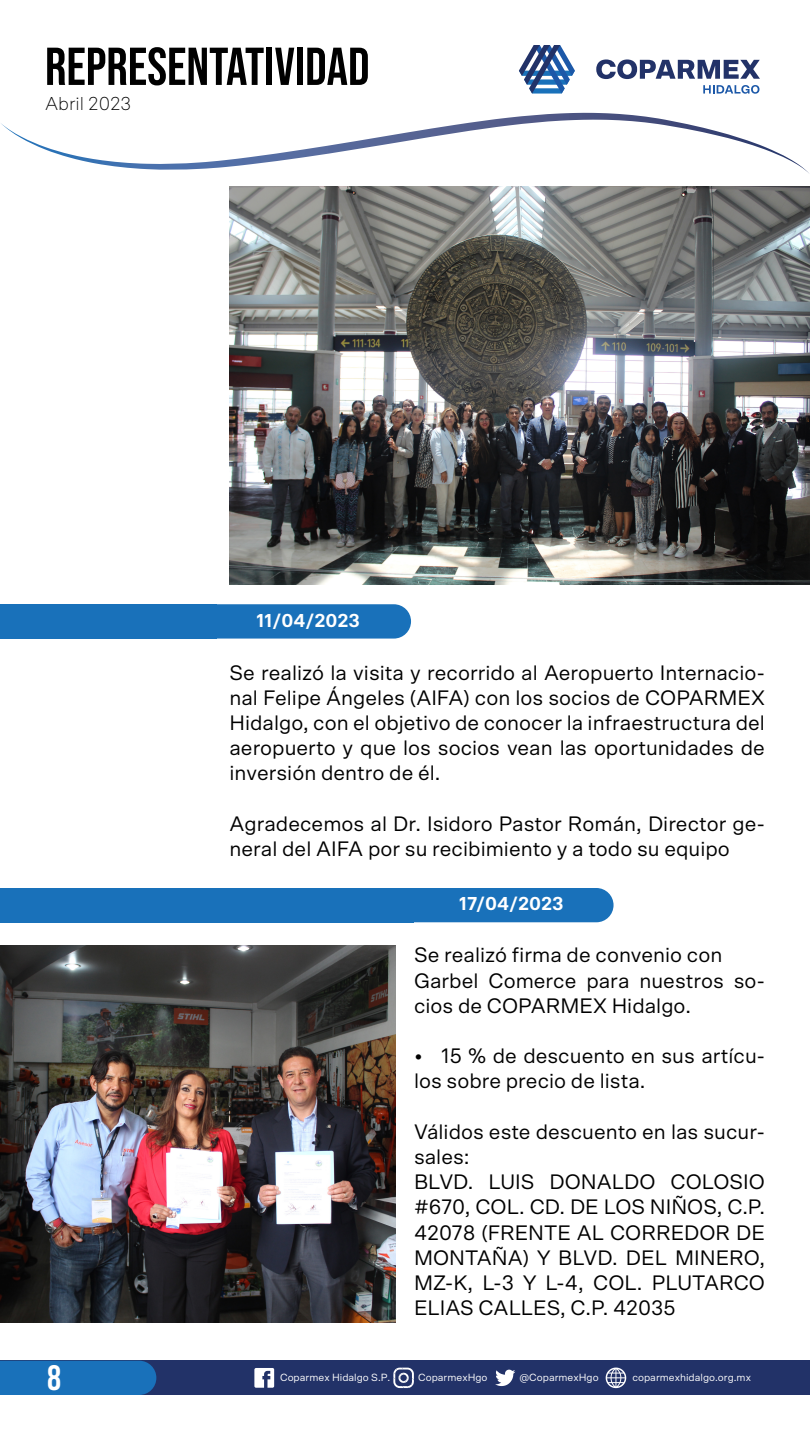
<style>
.page{position:relative;width:810px;height:1440px;background:#fff}
.page>*{position:absolute;margin:0;border:0;box-sizing:border-box;transform-origin:0 0}
.t1{font:53.25px "Bebas Neue";color:#000}
.t2{font:35.25px "Bebas Neue";color:#fff}
.t3{font:21px/25.2px "Scto Grotesk A";color:#000}
.t4{font:700 18.75px "Scto Grotesk A";color:#fff}
.t5{font:100 18.75px "Scto Grotesk A";color:#000}
.t6{font:10.5px "Scto Grotesk A";color:#fff}
</style>
<div class="page">
<div style="left:0;top:1361px;width:810px;height:34px;background:#223268"></div>
<div style="left:0;top:1361px;width:156px;height:34px;background:#1971ba"></div>
<svg style="left:393px;top:1368px;width:21px;height:20px"></svg>
<svg style="left:254px;top:1368px;width:20px;height:20px"></svg>
<svg style="left:495px;top:1370px;width:20px;height:16px"></svg>
<svg style="left:606px;top:1368px;width:20px;height:20px"></svg>
<svg style="left:1px;top:113px;width:808px;height:60px"></svg>
<svg style="left:519px;top:45px;width:56px;height:49px"></svg>
<svg style="left:596px;top:59px;width:164px;height:20px"></svg>
<svg style="left:703px;top:85px;width:56px;height:9px"></svg>
<svg style="left:217px;top:604px;width:194px;height:35px;background:#2176bc"></svg>
<div style="left:414px;top:888px;width:200px;height:34px;background:#1971ba"></div>
<img style="left:230px;top:187px;width:580px;height:398px">
<div style="left:0;top:604px;width:217px;height:35px;background:#1971ba"></div>
<div style="left:0;top:888px;width:414px;height:34px;background:#1971ba"></div>
<img style="left:0;top:945px;width:396px;height:378px">
<p class="t1" style="left:45px;top:36px;width:326px">REPRESENTATIVIDAD</p>
<p class="t5" style="left:45px;top:92px;width:88px">Abril 2023</p>
<p class="t4" style="left:256px;top:609px;width:105px">11/04/2023</p>
<p class="t3" style="left:230px;top:659px;width:537px;text-align:justify">Se realizó la visita y recorrido al Aeropuerto Internacio&shy;nal Felipe Ángeles (AIFA) con los socios de COPARMEX Hidalgo, con el objetivo de conocer la infraestructura del aeropuerto y que los socios vean las oportunidades de inversión dentro de él.</p>
<p class="t3" style="left:230px;top:811px;width:537px">Agradecemos al Dr. Isidoro Pastor Román, Director ge&shy;neral del AIFA por su recibimiento y a todo su equipo</p>
<p class="t4" style="left:459px;top:892px;width:106px">17/04/2023</p>
<h2 class="t2" style="left:47px;top:1358px;width:16px">8</h2>
<p class="t3" style="left:414px;top:942px;width:310px">Se realizó firma de convenio con</p>
<p class="t3" style="left:414px;top:967px;width:353px">Garbel Comerce para nuestros so&shy;cios de COPARMEX Hidalgo.</p>
<p class="t3" style="left:414px;top:1043px;width:353px">• 15 % de descuento en sus artícu&shy;los sobre precio de lista.</p>
<p class="t3" style="left:414px;top:1119px;width:353px">Válidos este descuento en las sucur&shy;sales:</p>
<p class="t3" style="left:414px;top:1169px;width:353px;text-align:justify">BLVD. LUIS DONALDO COLOSIO #670, COL. CD. DE LOS NIÑOS, C.P.<br>42078 (FRENTE AL CORREDOR DE MONTAÑA) Y BLVD. DEL MINERO, MZ-K, L-3 Y L-4, COL. PLUTARCO ELIAS CALLES, C.P. 42035</p>
<p class="t6" style="left:280px;top:1371px;width:112px">Coparmex Hidalgo S.P.</p>
<p class="t6" style="left:418px;top:1371px;width:71px">CoparmexHgo</p>
<p class="t6" style="left:519px;top:1371px;width:81px">@CoparmexHgo</p>
<p class="t6" style="left:632px;top:1371px;width:120px">coparmexhidalgo.org.mx</p>
</div>
